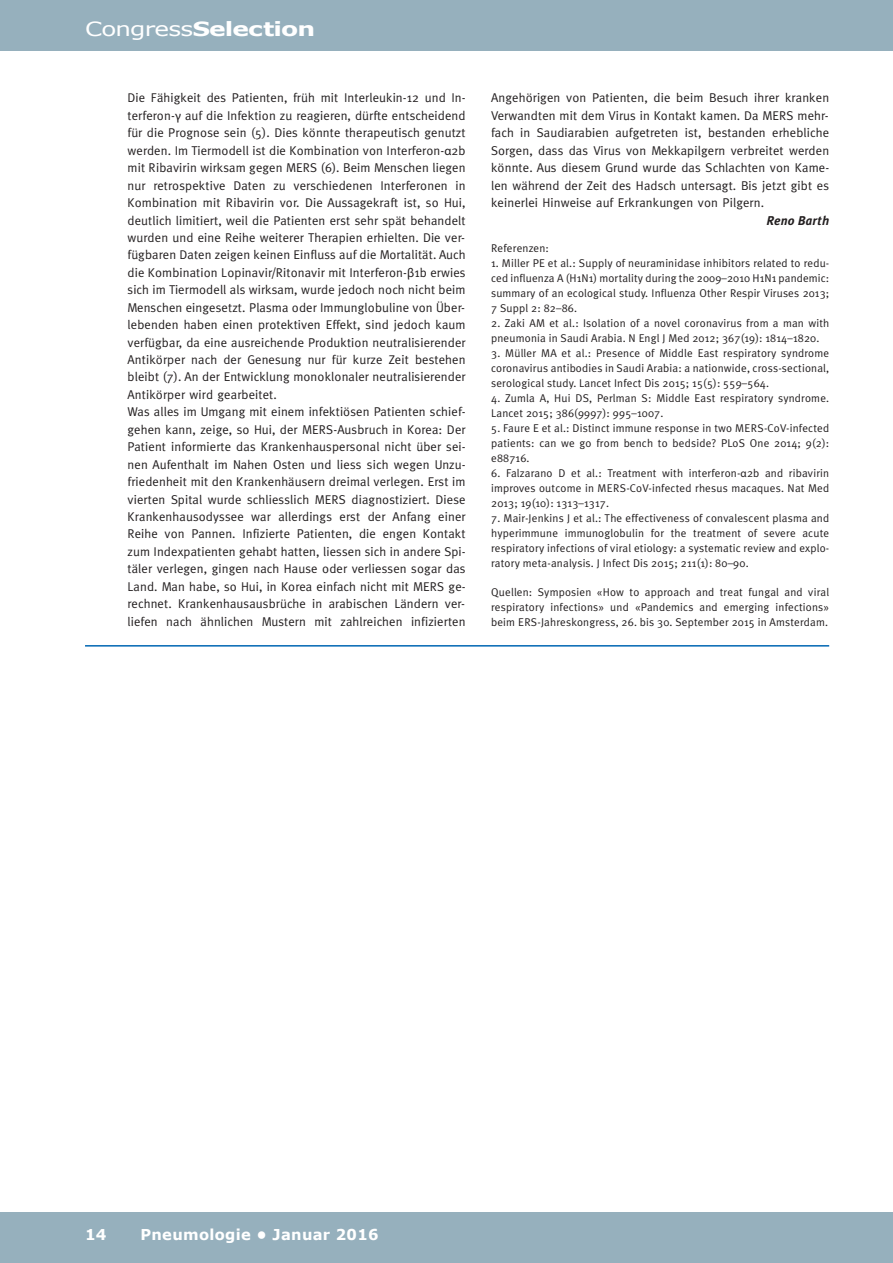
<style>
.page{position:relative;width:893px;height:1263px;background:#fff}
.page>*{position:absolute;margin:0;border:0;box-sizing:border-box;transform-origin:0 0}
.t1{font:700 19.5px "Verdana";letter-spacing:-.035em;color:#fff;scale:1.28 1}
.t2{font:700 15px "Verdana";letter-spacing:.02em;color:#fff}
.t3{font:12.75px/17.4px "Meta Plus";letter-spacing:.01em;color:#231f20}
.t4{font:italic 700 12.75px "Meta Plus";letter-spacing:.015em;color:#231f20}
.t5{font:11.25px/15px "Meta Plus Normal";letter-spacing:.015em;color:#231f20;text-align:justify}
.s1{font-weight:400}
.s2{font-family:"Myriad Pro"}
</style>
<div class="page">
<div style="left:0;top:0;width:893px;height:51px;background:#96b0bd"></div>
<div style="left:0;top:1212px;width:893px;height:51px;background:#96b0bd"></div>
<hr style="left:85px;top:645px;width:744px;height:2px;background:#0166b3">
<h1 class="t1" style="left:85px;top:17px;width:181px"><span class="s1">Congress</span>Selection</h1>
<p class="t3" style="left:128px;top:89px;width:340px">Die Fähigkeit des Patienten, früh mit Interleukin-12 und In&shy;terferon-<span class="s2">γ</span> auf die Infektion zu reagieren, dürfte entscheidend für die Prognose sein (5). Dies könnte therapeutisch genutzt werden. Im Tiermodell ist die Kombination von Interferon-<span class="s2">α</span>2b mit Ribavirin wirksam gegen MERS (6). Beim Menschen liegen nur retrospektive Daten zu verschiedenen Interferonen in Kombination mit Ribavirin vor. Die Aussagekraft ist, so Hui, deutlich limitiert, weil die Patienten erst sehr spät behandelt wurden und eine Reihe weiterer Therapien erhielten. Die ver&shy;fügbaren Daten zeigen keinen Einfluss auf die Mortalität. Auch die Kombination Lopinavir/Ritonavir mit Interferon-<span class="s2">β</span>1b erwies sich im Tiermodell als wirksam, wurde jedoch noch nicht beim Menschen eingesetzt. Plasma oder Immunglobuline von Über&shy;lebenden haben einen protektiven Effekt, sind jedoch kaum verfügbar, da eine ausreichende Produktion neutralisierender Antikörper nach der Genesung nur für kurze Zeit bestehen bleibt (7). An der Entwicklung monoklonaler neutralisierender Antikörper wird gearbeitet.<br>Was alles im Umgang mit einem infektiösen Patienten schief&shy;gehen kann, zeige, so Hui, der MERS-Ausbruch in Korea: Der Patient informierte das Krankenhauspersonal nicht über sei&shy;nen Aufenthalt im Nahen Osten und liess sich wegen Unzu&shy;friedenheit mit den Krankenhäusern dreimal verlegen. Erst im vierten Spital wurde schliesslich MERS diagnostiziert. Diese Krankenhausodyssee war allerdings erst der Anfang einer Reihe von Pannen. Infizierte Patienten, die engen Kontakt zum Indexpatienten gehabt hatten, liessen sich in andere Spi&shy;täler verlegen, gingen nach Hause oder verliessen sogar das Land. Man habe, so Hui, in Korea einfach nicht mit MERS ge&shy;rechnet. Krankenhausausbrüche in arabischen Ländern ver&shy;liefen nach ähnlichen Mustern mit zahlreichen infizierten</p>
<p class="t3" style="left:491px;top:89px;width:340px;text-align:justify">Angehörigen von Patienten, die beim Besuch ihrer kranken Verwandten mit dem Virus in Kontakt kamen. Da MERS mehr&shy;fach in Saudiarabien aufgetreten ist, bestanden erhebliche Sorgen, dass das Virus von Mekkapilgern verbreitet werden könnte. Aus diesem Grund wurde das Schlachten von Kame&shy;len während der Zeit des Hadsch untersagt. Bis jetzt gibt es keinerlei Hinweise auf Erkrankungen von Pilgern.</p>
<p class="t4" style="left:766px;top:213px;width:64px">Reno Barth</p>
<p class="t5" style="left:491px;top:240px;width:59px">Referenzen:</p>
<p class="t5" style="left:491px;top:255px;width:340px">1. Miller PE et al.: Supply of neuraminidase inhibitors related to redu&shy;ced influenza A (H1N1) mortality during the 2009–2010 H1N1 pandemic: summary of an ecological study. Influenza Other Respir Viruses 2013; 7 Suppl 2: 82–86.</p>
<p class="t5" style="left:491px;top:315px;width:340px">2. Zaki AM et al.: Isolation of a novel coronavirus from a man with pneumonia in Saudi Arabia. N Engl J Med 2012; 367(19): 1814–1820.</p>
<p class="t5" style="left:491px;top:345px;width:340px">3. Müller MA et al.: Presence of Middle East respiratory syndrome coronavirus antibodies in Saudi Arabia: a nationwide, cross-sectional, serological study. Lancet Infect Dis 2015; 15(5): 559–564.</p>
<p class="t5" style="left:491px;top:390px;width:340px">4. Zumla A, Hui DS, Perlman S: Middle East respiratory syndrome.<br>Lancet 2015; 386(9997): 995–1007.</p>
<p class="t5" style="left:491px;top:420px;width:340px">5. Faure E et al.: Distinct immune response in two MERS-CoV-infected patients: can we go from bench to bedside? PLoS One 2014; 9(2): e88716.</p>
<p class="t5" style="left:491px;top:465px;width:340px">6. Falzarano D et al.: Treatment with interferon-<span class="s2">α</span>2b and ribavirin improves outcome in MERS-CoV-infected rhesus macaques. Nat Med 2013; 19(10): 1313–1317.</p>
<p class="t5" style="left:491px;top:510px;width:340px">7. Mair-Jenkins J et al.: The effectiveness of convalescent plasma and hyperimmune immunoglobulin for the treatment of severe acute respiratory infections of viral etiology: a systematic review and explo&shy;ratory meta-analysis. J Infect Dis 2015; 211(1): 80–90.</p>
<p class="t5" style="left:491px;top:584px;width:340px">Quellen: Symposien «How to approach and treat fungal and viral respiratory infections» und «Pandemics and emerging infections» beim ERS-Jahreskongress, 26. bis 30. September 2015 in Amsterdam.</p>
<p class="t2" style="left:85px;top:1225px;width:23px">14</p>
<p class="t2" style="left:140px;top:1225px;width:240px">Pneumologie • Januar 2016</p>
</div>
